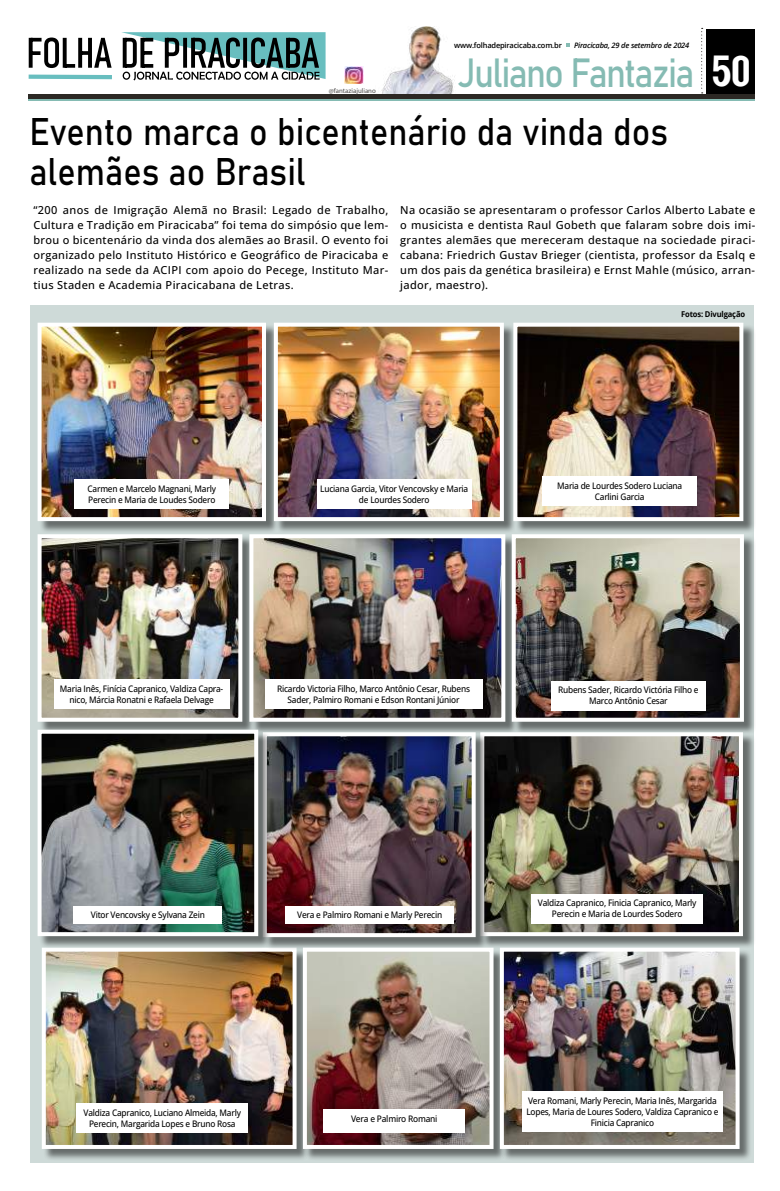
<style>
.page{position:relative;width:780px;height:1191px;background:#fff}
.page>*{position:absolute;margin:0;border:0;box-sizing:border-box;transform-origin:0 0}
.t1{font:40.2px "Bahnschrift";letter-spacing:-.045em;color:#85bbb3;scale:.89 1}
.t2{font:38px/40px "Bahnschrift";color:#000;scale:.9 1}
.t3{font:500 11px/15px "Open Sans";letter-spacing:.03em;color:#000;text-align:justify}
.t4{font:500 9px/11px "Open Sans";letter-spacing:-.025em;color:#000;text-align:center;scale:.92 1}
.t5{font:500 9px "Open Sans";letter-spacing:-.025em;color:#000;scale:.93 1}
.t6{font:700 8px "Open Sans";letter-spacing:-.02em;color:#000;scale:.95 1}
.t7{font:italic 600 7.5px "Open Sans";letter-spacing:-.025em;color:#000}
.t8{font:600 7.5px "Open Sans";letter-spacing:-.025em;color:#000}
.t9{font:6.8px "Myriad Pro";color:#4a4948}
.s1{font-family:"Arena Condensed";font-weight:700;font-size:40.6px;color:#fff}
</style>
<div class="page">
<div style="left:30px;top:305px;width:723px;height:857px;background:#cedad8"></div>
<div style="left:706px;top:30px;width:49px;height:64px;background:#000"></div>
<hr style="left:28px;top:98px;width:727px;height:3px;background:#85bbb3">
<div style="left:28px;top:94px;width:727px;height:5px;background:#2c2824"></div>
<svg style="left:701px;top:28px;width:1px;height:65px"></svg>
<svg style="left:566px;top:43px;width:3px;height:4px"></svg>
<svg style="left:28px;top:32px;width:297px;height:48px"></svg>
<img style="left:381px;top:27px;width:74px;height:67px">
<img style="left:345px;top:66px;width:18px;height:17px">
<div style="left:39px;top:324px;width:239px;height:209px;background:#000;opacity:.5"></div>
<img style="left:43px;top:328px;width:218px;height:188px">
<div style="left:38px;top:323px;width:228px;height:198px;border:4px solid #fff"></div>
<div style="left:275px;top:324px;width:241px;height:209px;background:#000;opacity:.5"></div>
<img style="left:279px;top:328px;width:220px;height:188px">
<div style="left:274px;top:323px;width:230px;height:198px;border:4px solid #fff"></div>
<div style="left:514px;top:324px;width:241px;height:209px;background:#000;opacity:.5"></div>
<img style="left:518px;top:328px;width:220px;height:188px">
<div style="left:513px;top:323px;width:230px;height:198px;border:4px solid #fff"></div>
<div style="left:39px;top:535px;width:216px;height:199px;background:#000;opacity:.5"></div>
<img style="left:43px;top:539px;width:194px;height:177px">
<div style="left:38px;top:534px;width:204px;height:187px;border:4px solid #fff"></div>
<div style="left:250px;top:535px;width:267px;height:199px;background:#000;opacity:.5"></div>
<img style="left:254px;top:539px;width:246px;height:177px">
<div style="left:249px;top:534px;width:256px;height:187px;border:4px solid #fff"></div>
<div style="left:513px;top:535px;width:243px;height:199px;background:#000;opacity:.5"></div>
<img style="left:516px;top:539px;width:222px;height:177px">
<div style="left:511px;top:534px;width:232px;height:187px;border:4px solid #fff"></div>
<div style="left:481px;top:733px;width:274px;height:215px;background:#000;opacity:.5"></div>
<img style="left:488px;top:737px;width:250px;height:194px">
<div style="left:480px;top:732px;width:263px;height:204px;border:4px solid #fff"></div>
<div style="left:43px;top:949px;width:266px;height:212px;background:#000;opacity:.5"></div>
<img style="left:47px;top:952px;width:244px;height:192px">
<div style="left:42px;top:947px;width:254px;height:202px;border:4px solid #fff"></div>
<div style="left:264px;top:733px;width:224px;height:216px;background:#000;opacity:.5"></div>
<img style="left:271px;top:737px;width:199px;height:195px">
<div style="left:263px;top:732px;width:212px;height:205px;border:4px solid #fff"></div>
<div style="left:304px;top:949px;width:202px;height:212px;background:#000;opacity:.5"></div>
<img style="left:308px;top:952px;width:180px;height:192px">
<div style="left:303px;top:947px;width:190px;height:202px;border:4px solid #fff"></div>
<div style="left:501px;top:949px;width:251px;height:212px;background:#000;opacity:.5"></div>
<img style="left:505px;top:952px;width:229px;height:192px">
<div style="left:500px;top:947px;width:239px;height:202px;border:4px solid #fff"></div>
<div style="left:39px;top:731px;width:232px;height:217px;background:#000;opacity:.5"></div>
<img style="left:43px;top:734px;width:210px;height:197px">
<div style="left:38px;top:729px;width:220px;height:207px;border:4px solid #fff"></div>
<div style="left:74px;top:479px;width:155px;height:29px;background:#fff"></div>
<div style="left:317px;top:479px;width:154px;height:29px;background:#fff"></div>
<div style="left:542px;top:476px;width:155px;height:30px;background:#fff"></div>
<div style="left:54px;top:679px;width:175px;height:30px;background:#fff"></div>
<div style="left:551px;top:681px;width:154px;height:29px;background:#fff"></div>
<div style="left:265px;top:679px;width:217px;height:30px;background:#fff"></div>
<div style="left:74px;top:906px;width:148px;height:17px;background:#fff"></div>
<div style="left:531px;top:894px;width:172px;height:29px;background:#fff"></div>
<div style="left:285px;top:906px;width:169px;height:17px;background:#fff"></div>
<div style="left:76px;top:1103px;width:172px;height:29px;background:#fff"></div>
<div style="left:522px;top:1091px;width:200px;height:41px;background:#fff"></div>
<div style="left:323px;top:1109px;width:142px;height:23px;background:#fff"></div>
<p class="t9" style="left:329px;top:86px;width:48px">@fantaziajuliano</p>
<p class="t8" style="left:454px;top:40px;width:109px">www.folhadepiracicaba.com.br</p>
<p class="t7" style="left:574px;top:40px;width:117px">Piracicaba, 29 de setembro de 2024</p>
<h1 class="t1" style="left:458px;top:42px;width:331px">Juliano Fantazia <span class="s1">50</span></h1>
<h2 class="t2" style="left:29px;top:109px;width:711px">Evento marca o bicentenário da vinda dos alemães ao Brasil</h2>
<p class="t3" style="left:33px;top:202px;width:356px">“200 anos de Imigração Alemã no Brasil: Legado de Trabalho, Cultura e Tradição em Piracicaba” foi tema do simpósio que lem&shy;brou o bicentenário da vinda dos alemães ao Brasil. O evento foi organizado pelo Instituto Histórico e Geográfico de Piracicaba e realizado na sede da ACIPI com apoio do Pecege, Instituto Mar&shy;tius Staden e Academia Piracicabana de Letras.</p>
<p class="t3" style="left:400px;top:202px;width:356px">Na ocasião se apresentaram o professor Carlos Alberto Labate e o musicista e dentista Raul Gobeth que falaram sobre dois imi&shy;grantes alemães que mereceram destaque na sociedade piraci&shy;cabana: Friedrich Gustav Brieger (cientista, professor da Esalq e um dos pais da genética brasileira) e Ernst Mahle (músico, arran&shy;jador, maestro).</p>
<p class="t6" style="left:681px;top:308px;width:69px">Fotos: Divulgação</p>
<p class="t4" style="left:88px;top:483px;width:141px;text-align:left">Carmen e Marcelo Magnani, Marly<br>Perecin e Maria de Loudes Sodero</p>
<p class="t4" style="left:320px;top:483px;width:162px">Luciana Garcia, Vitor Vencovsky e Maria de Lourdes Sodero</p>
<p class="t4" style="left:557px;top:480px;width:137px">Maria de Lourdes Sodero Luciana<br>Carlini Garcia</p>
<p class="t4" style="left:60px;top:683px;width:179px">Maria Inês, Finícia Capranico, Valdiza Capra&shy;nico, Márcia Ronatni e Rafaela Delvage</p>
<p class="t4" style="left:558px;top:684px;width:154px">Rubens Sader, Ricardo Victória Filho e<br>Marco Antônio Cesar</p>
<p class="t4" style="left:277px;top:683px;width:211px">Ricardo Victoria Filho, Marco Antônio Cesar, Rubens<br>Sader, Palmiro Romani e Edson Rontani Júnior</p>
<p class="t4" style="left:91px;top:909px;width:125px">Vitor Vencovsky e Sylvana Zein</p>
<p class="t4" style="left:538px;top:897px;width:174px">Valdiza Capranico, Finicia Capranico, Marly</p>
<p class="t4" style="left:297px;top:909px;width:159px">Vera e Palmiro Romani e Marly Perecin</p>
<p class="t4" style="left:552px;top:908px;width:143px">Perecin e Maria de Lourdes Sodero</p>
<p class="t4" style="left:84px;top:1106px;width:172px">Valdiza Capranico, Luciano Almeida, Marly<br>Perecin, Margarida Lopes e Bruno Rosa</p>
<p class="t4" style="left:526px;top:1095px;width:210px">Vera Romani, Marly Perecin, Maria Inês, Margarida<br>Lopes, Maria de Loures Sodero, Valdiza Capranico e<br>Finicia Capranico</p>
<p class="t5" style="left:351px;top:1112px;width:94px">Vera e Palmiro Romani</p>
</div>
